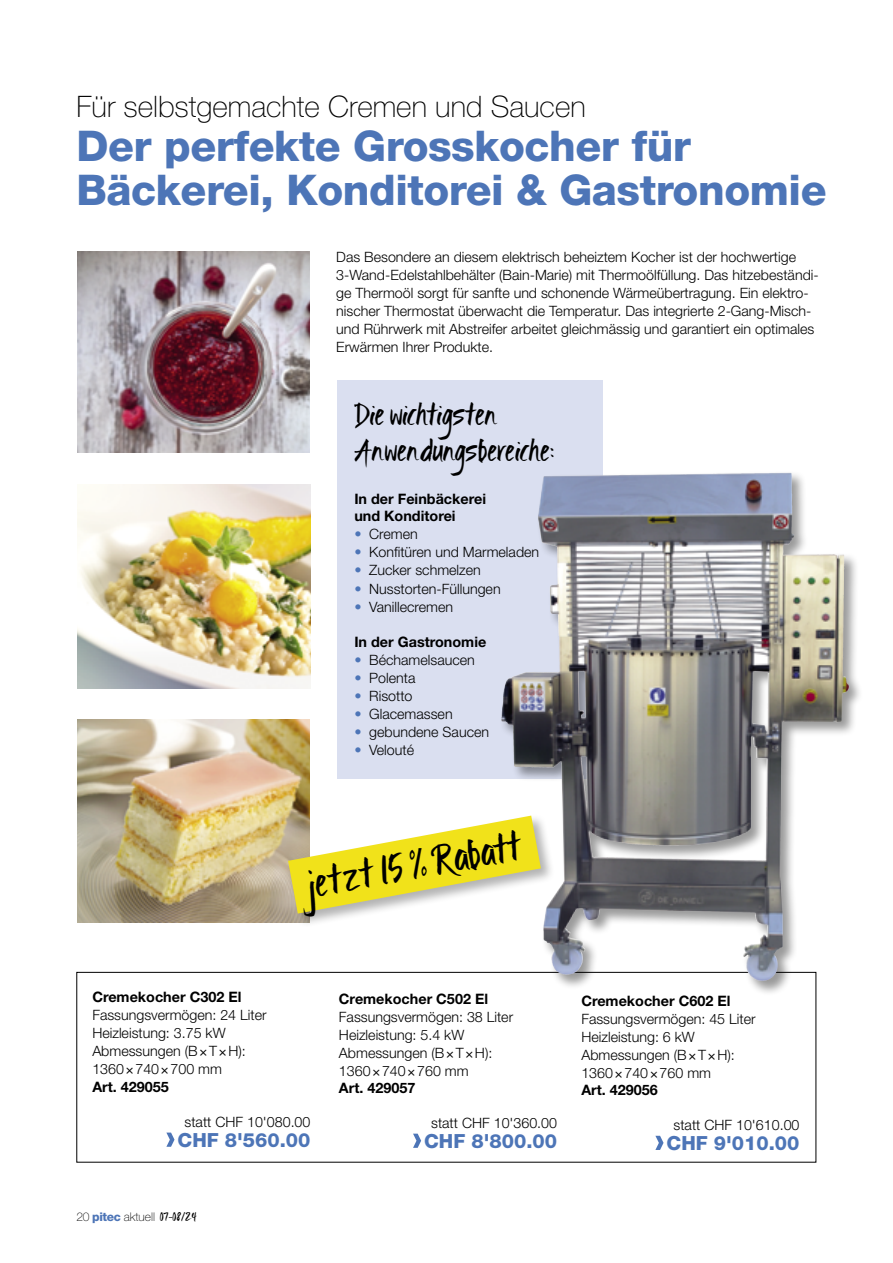
<style>
.page{position:relative;width:893px;height:1263px;background:#fff}
.page>*{position:absolute;margin:0;border:0;box-sizing:border-box;transform-origin:0 0}
.t1{font:800 42.3px/44px "Helvetica Neue LT Std";letter-spacing:-.01em;color:#4d75b7}
.t2{font:300 35.55px "Ignitethe";color:#000}
.t3{font:100 29.7px "Helvetica Neue LT Std";color:#000}
.t4{font:300 27px/36px "Ignitethe";letter-spacing:-.03em;color:#000}
.t5{font:800 19.5px "Helvetica Neue LT Std";color:#4d75b7}
.t6{font:700 14.4px/17.4px "Helvetica Neue LT Std";color:#000}
.t7{font:300 14.25px/18px "Helvetica Neue LT Std";color:#000}
.t8{font:100 12px "Helvetica Neue LT Std";color:#000}
.s1{font-size:14.4px;color:#4d75b7}
.s2{font-weight:800;color:#4d75b7}
.s3{font-family:"Ignitethe";font-weight:300;font-size:10.8px}
</style>
<div class="page">
<div style="left:337px;top:381px;width:266px;height:398px;background:#dadff0"></div>
<svg style="left:166px;top:1132px;width:8px;height:15px"></svg>
<svg style="left:413px;top:1134px;width:8px;height:14px"></svg>
<svg style="left:655px;top:1136px;width:8px;height:14px"></svg>
<img style="left:78px;top:485px;width:232px;height:204px">
<img style="left:78px;top:720px;width:232px;height:202px">
<img style="left:77px;top:252px;width:233px;height:200px">
<div style="left:500px;top:471px;width:364px;height:525px;background:#000;opacity:.4"></div>
<img style="left:538px;top:473px;width:231px;height:199px">
<div style="left:286px;top:814px;width:269px;height:114px;background:#000;opacity:.3"></div>
<svg style="left:288px;top:816px;width:253px;height:97px"></svg>
<h3 class="t3" style="left:76px;top:89px;width:511px">Für selbstgemachte Cremen und Saucen</h3>
<h1 class="t1" style="left:76px;top:124px;width:752px">Der perfekte Grosskocher für<br>Bäckerei, Konditorei &amp; Gastronomie</h1>
<p class="t7" style="left:336px;top:248px;width:484px">Das Besondere an diesem elektrisch beheiztem Kocher ist der hochwertige 3-Wand-Edelstahlbehälter (Bain-Marie) mit Thermoölfüllung. Das hitzebeständi&shy;ge Thermoöl sorgt für sanfte und schonende Wärmeübertragung. Ein elektro&shy;nischer Thermostat überwacht die Temperatur. Das integrierte 2-Gang-Misch&shy;und Rührwerk mit Abstreifer arbeitet gleichmässig und garantiert ein optimales Erwärmen Ihrer Produkte.</p>
<h3 class="t4" style="left:354px;top:398px;width:202px">Die wichtigsten<br>Anwendungsbereiche:</h3>
<p class="t6" style="left:354px;top:490px;width:133px">In der Feinbäckerei und Konditorei</p>
<p class="t7" style="left:354px;top:525px;width:65px"><span class="s1">•</span> Cremen</p>
<p class="t7" style="left:354px;top:543px;width:186px"><span class="s1">•</span> Konfitüren und Marmeladen</p>
<p class="t7" style="left:354px;top:561px;width:128px"><span class="s1">•</span> Zucker schmelzen</p>
<p class="t7" style="left:354px;top:579px;width:148px"><span class="s1">•</span> Nusstorten-Füllungen</p>
<p class="t7" style="left:354px;top:597px;width:100px"><span class="s1">•</span> Vanillecremen</p>
<p class="t6" style="left:354px;top:633px;width:133px">In der Gastronomie</p>
<p class="t7" style="left:354px;top:650px;width:122px"><span class="s1">•</span> Béchamelsaucen</p>
<p class="t7" style="left:354px;top:668px;width:63px"><span class="s1">•</span> Polenta</p>
<p class="t7" style="left:354px;top:686px;width:60px"><span class="s1">•</span> Risotto</p>
<p class="t7" style="left:354px;top:704px;width:100px"><span class="s1">•</span> Glacemassen</p>
<p class="t7" style="left:354px;top:722px;width:136px"><span class="s1">•</span> gebundene Saucen</p>
<p class="t7" style="left:354px;top:740px;width:61px"><span class="s1">•</span> Velouté</p>
<h2 class="t2" style="left:304px;top:865px;width:219px;rotate:-10deg">jetzt 15 % Rabatt</h2>
<p class="t6" style="left:92px;top:988px;width:151px">Cremekocher C302 El</p>
<p class="t7" style="left:92px;top:1006px;width:176px">Fassungsvermögen: 24 Liter<br>Heizleistung: 3.75 kW<br>Abmessungen (B T H):<br>1360 740 700 mm</p>
<p class="t6" style="left:92px;top:1078px;width:78px">Art. 429055</p>
<p class="t7" style="left:185px;top:1113px;width:127px">statt CHF 10'080.00</p>
<h3 class="t5" style="left:178px;top:1128px;width:134px">CHF 8'560.00</h3>
<p class="t8" style="left:77px;top:1210px;width:122px">20 <span class="s2">pitec</span> aktuell <span class="s3">07-08/24</span></p>
<p class="t6" style="left:339px;top:989px;width:151px">Cremekocher C502 El</p>
<p class="t7" style="left:339px;top:1007px;width:176px">Fassungsvermögen: 38 Liter<br>Heizleistung: 5.4 kW<br>Abmessungen (B T H):<br>1360 740 760 mm</p>
<p class="t6" style="left:339px;top:1079px;width:78px">Art. 429057</p>
<p class="t7" style="left:431px;top:1114px;width:127px">statt CHF 10'360.00</p>
<h3 class="t5" style="left:424px;top:1129px;width:134px">CHF 8'800.00</h3>
<p class="t6" style="left:581px;top:991px;width:151px">Cremekocher C602 El</p>
<p class="t7" style="left:581px;top:1009px;width:176px">Fassungsvermögen: 45 Liter<br>Heizleistung: 6 kW<br>Abmessungen (B T H):<br>1360 740 760 mm</p>
<p class="t6" style="left:581px;top:1081px;width:78px">Art. 429056</p>
<p class="t7" style="left:674px;top:1116px;width:127px">statt CHF 10'610.00</p>
<h3 class="t5" style="left:666px;top:1131px;width:134px">CHF 9'010.00</h3>
</div>
